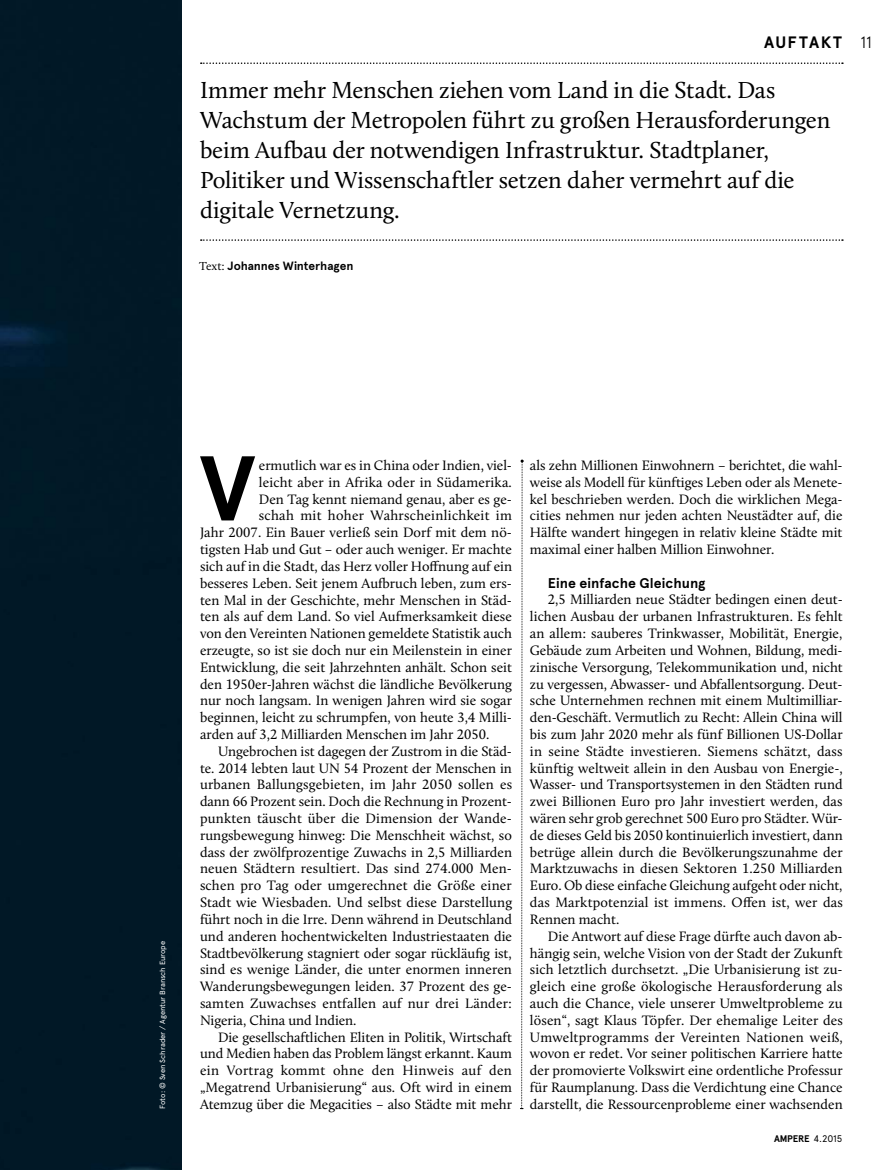
<style>
.page{position:relative;width:893px;height:1170px;background:#fff}
.page>*{position:absolute;margin:0;border:0;box-sizing:border-box;transform-origin:0 0}
.t1{font:700 91.65px "Apercu";color:#000}
.t2{font:24px/30px "Calluna";letter-spacing:-.01em;color:#000}
.t3{font:700 16.5px "Apercu";letter-spacing:.085em;color:#000}
.t4{font:14.1px/16.8px "Calluna";color:#000}
.t5{font:14.1px "Calluna";letter-spacing:.025em;color:#000}
.t6{font:14.1px "Calluna";letter-spacing:.02em;color:#000}
.t7{font:700 14.1px "Apercu";letter-spacing:.005em;color:#000}
.t8{font:700 12px "Apercu";letter-spacing:-.005em;color:#000}
.t9{font:700 9.6px "Apercu";letter-spacing:-.025em;color:#000}
.t10{font:7.5px "Apercu";letter-spacing:-.01em;color:#fff}
.s1{font-weight:300}
.s2{font-family:"Calluna";font-weight:400}
.s3{font-weight:400}
</style>
<div class="page">
<div style="left:0;top:0;width:181px;height:1169px;background:#011826"></div>
<svg style="left:201px;top:62px;width:642px;height:2px"></svg>
<svg style="left:201px;top:239px;width:642px;height:2px"></svg>
<svg style="left:520px;top:459px;width:4px;height:650px"></svg>
<p class="t3" style="left:764px;top:32px;width:109px">AUFTAKT <span class="s1">11</span></p>
<p class="t2" style="left:200px;top:75px;width:632px">Immer mehr Menschen ziehen vom Land in die Stadt. Das Wachstum der Metropolen führt zu großen Herausforderungen beim Aufbau der notwendigen Infrastruktur. Stadtplaner, Politiker und Wissenschaftler setzen daher vermehrt auf die digitale Vernetzung.</p>
<p class="t8" style="left:199px;top:258px;width:156px"><span class="s2">Text:</span> Johannes Winterhagen</p>
<p class="t10" style="left:158px;top:1108px;width:169px;rotate:-90deg">Foto: © Sven Schrader / Agentur Bransch Europe</p>
<h1 class="t1" style="left:200px;top:433px;width:57px">V</h1>
<p class="t4" style="left:259px;top:456px;width:255px">ermutlich war es in China oder Indien, viel-</p>
<p class="t4" style="left:259px;top:473px;width:255px">leicht aber in Afrika oder in Südamerika.</p>
<p class="t4" style="left:259px;top:490px;width:255px">Den Tag kennt niemand genau, aber es ge-</p>
<p class="t6" style="left:259px;top:507px;width:255px">schah mit hoher Wahrscheinlichkeit im</p>
<p class="t4" style="left:200px;top:524px;width:313px">Jahr 2007. Ein Bauer verließ sein Dorf mit dem nö-</p>
<p class="t4" style="left:200px;top:540px;width:313px">tigsten Hab und Gut – oder auch weniger. Er machte</p>
<p class="t4" style="left:200px;top:557px;width:314px">sich auf in die Stadt, das Herz voller Hoffnung auf ein</p>
<p class="t4" style="left:200px;top:574px;width:313px">besseres Leben. Seit jenem Aufbruch leben, zum ers-</p>
<p class="t4" style="left:200px;top:591px;width:313px">ten Mal in der Geschichte, mehr Menschen in Städ-</p>
<p class="t4" style="left:200px;top:608px;width:313px">ten als auf dem Land. So viel Aufmerksamkeit diese</p>
<p class="t4" style="left:200px;top:624px;width:313px">von den Vereinten Nationen gemeldete Statistik auch</p>
<p class="t4" style="left:200px;top:641px;width:313px">erzeugte, so ist sie doch nur ein Meilenstein in einer</p>
<p class="t4" style="left:200px;top:658px;width:313px">Entwicklung, die seit Jahrzehnten anhält. Schon seit</p>
<p class="t4" style="left:200px;top:675px;width:313px">den 1950er-Jahren wächst die ländliche Bevölkerung</p>
<p class="t4" style="left:200px;top:692px;width:313px">nur noch langsam. In wenigen Jahren wird sie sogar</p>
<p class="t4" style="left:200px;top:708px;width:313px">beginnen, leicht zu schrumpfen, von heute 3,4 Milli-</p>
<p class="t4" style="left:200px;top:725px;width:291px">arden auf 3,2 Milliarden Menschen im Jahr 2050.</p>
<p class="t4" style="left:218px;top:742px;width:295px">Ungebrochen ist dagegen der Zustrom in die Städ-</p>
<p class="t4" style="left:200px;top:759px;width:313px">te. 2014 lebten laut UN 54 Prozent der Menschen in</p>
<p class="t4" style="left:200px;top:776px;width:314px">urbanen Ballungsgebieten, im Jahr 2050 sollen es</p>
<p class="t4" style="left:200px;top:792px;width:313px">dann 66 Prozent sein. Doch die Rechnung in Prozent-</p>
<p class="t4" style="left:200px;top:809px;width:313px">punkten täuscht über die Dimension der Wande-</p>
<p class="t4" style="left:200px;top:826px;width:313px">rungsbewegung hinweg: Die Menschheit wächst, so</p>
<p class="t4" style="left:200px;top:843px;width:314px">dass der zwölfprozentige Zuwachs in 2,5 Milliarden</p>
<p class="t4" style="left:200px;top:860px;width:313px">neuen Städtern resultiert. Das sind 274.000 Men-</p>
<p class="t4" style="left:200px;top:876px;width:313px">schen pro Tag oder umgerechnet die Größe einer</p>
<p class="t4" style="left:200px;top:893px;width:314px">Stadt wie Wiesbaden. Und selbst diese Darstellung</p>
<p class="t4" style="left:200px;top:910px;width:313px">führt noch in die Irre. Denn während in Deutschland</p>
<p class="t4" style="left:200px;top:927px;width:314px">und anderen hochentwickelten Industriestaaten die</p>
<p class="t4" style="left:200px;top:944px;width:313px">Stadtbevölkerung stagniert oder sogar rückläufig ist,</p>
<p class="t4" style="left:200px;top:960px;width:313px">sind es wenige Länder, die unter enormen inneren</p>
<p class="t4" style="left:200px;top:977px;width:313px">Wanderungsbewegungen leiden. 37 Prozent des ge-</p>
<p class="t4" style="left:200px;top:994px;width:314px">samten Zuwachses entfallen auf nur drei Länder:</p>
<p class="t4" style="left:200px;top:1011px;width:158px">Nigeria, China und Indien.</p>
<p class="t4" style="left:218px;top:1028px;width:295px">Die gesellschaftlichen Eliten in Politik, Wirtschaft</p>
<p class="t4" style="left:200px;top:1044px;width:313px">und Medien haben das Problem längst erkannt. Kaum</p>
<p class="t5" style="left:200px;top:1061px;width:313px">ein Vortrag kommt ohne den Hinweis auf den</p>
<p class="t4" style="left:200px;top:1078px;width:314px">„Megatrend Urbanisierung“ aus. Oft wird in einem</p>
<p class="t4" style="left:200px;top:1095px;width:313px">Atemzug über die Megacities – also Städte mit mehr</p>
<p class="t4" style="left:530px;top:456px;width:314px">als zehn Millionen Einwohnern – berichtet, die wahl&shy;weise als Modell für künftiges Leben oder als Menete&shy;kel beschrieben werden. Doch die wirklichen Mega&shy;cities nehmen nur jeden achten Neustädter auf, die Hälfte wandert hingegen in relativ kleine Städte mit maximal einer halben Million Einwohner.</p>
<p class="t7" style="left:548px;top:574px;width:159px">Eine einfache Gleichung</p>
<p class="t4" style="left:530px;top:591px;width:314px;text-indent:18px">2,5 Milliarden neue Städter bedingen einen deut&shy;lichen Ausbau der urbanen Infrastrukturen. Es fehlt an allem: sauberes Trinkwasser, Mobilität, Energie, Gebäude zum Arbeiten und Wohnen, Bildung, medi&shy;zinische Versorgung, Telekommunikation und, nicht zu vergessen, Abwasser- und Abfallentsorgung. Deut&shy;sche Unternehmen rechnen mit einem Multimilliar&shy;den-Geschäft. Vermutlich zu Recht: Allein China will bis zum Jahr 2020 mehr als fünf Billionen US-Dollar in seine Städte investieren. Siemens schätzt, dass künftig weltweit allein in den Ausbau von Energie-, Wasser- und Transportsystemen in den Städten rund zwei Billionen Euro pro Jahr investiert werden, das wären sehr grob gerechnet 500 Euro pro Städter. Wür&shy;de dieses Geld bis 2050 kontinuierlich investiert, dann betrüge allein durch die Bevölkerungszunahme der Marktzuwachs in diesen Sektoren 1.250 Milliarden Euro. Ob diese einfache Gleichung aufgeht oder nicht, das Marktpotenzial ist immens. Offen ist, wer das Rennen macht.</p>
<p class="t4" style="left:530px;top:927px;width:314px;text-align:justify;text-indent:18px">Die Antwort auf diese Frage dürfte auch davon ab&shy;hängig sein, welche Vision von der Stadt der Zukunft sich letztlich durchsetzt. „Die Urbanisierung ist zu&shy;gleich eine große ökologische Herausforderung als auch die Chance, viele unserer Umweltprobleme zu lösen“, sagt Klaus Töpfer. Der ehemalige Leiter des Umweltprogramms der Vereinten Nationen weiß, wovon er redet. Vor seiner politischen Karriere hatte der promovierte Volkswirt eine ordentliche Professur für Raumplanung. Dass die Verdichtung eine Chance</p>
<p class="t4" style="left:530px;top:1095px;width:314px">darstellt, die Ressourcenprobleme einer wachsenden</p>
<p class="t9" style="left:774px;top:1133px;width:70px">AMPERE <span class="s3">4.2015</span></p>
</div>
